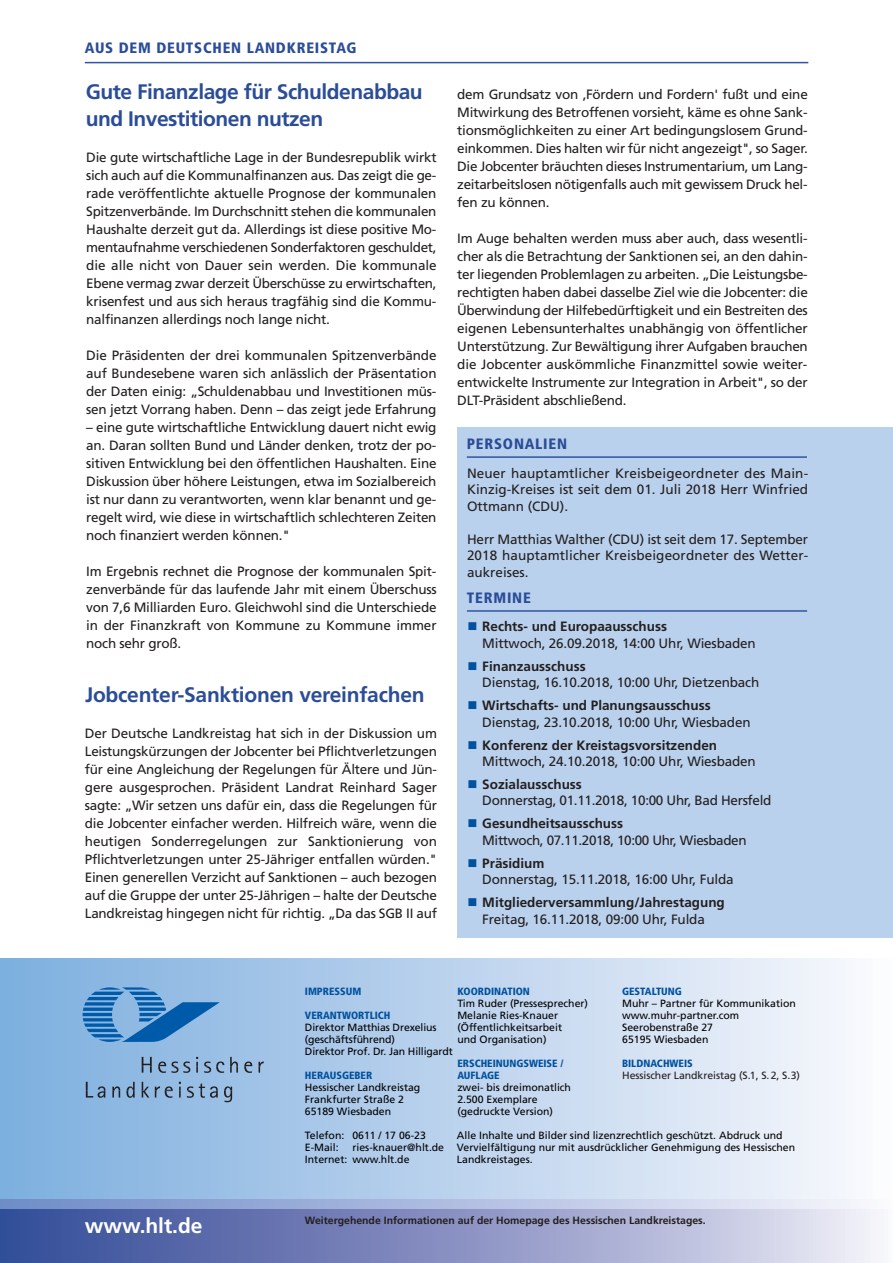
<style>
.page{position:relative;width:893px;height:1263px;background:#fff}
.page>*{position:absolute;margin:0;border:0;box-sizing:border-box;transform-origin:0 0}
.t1{font:700 21px/27px "Frutiger";letter-spacing:-.025em;color:#2b4d98}
.t2{font:700 21px "Frutiger";color:#fff}
.t3{font:900 condensed 15px "Frutiger";letter-spacing:.05em;color:#2b4d98}
.t4{font:13.5px/18px "Frutiger";letter-spacing:-.015em;color:#231f20;text-align:justify}
.t5{font:700 13.5px "Frutiger";color:#231f20}
.t6{font:10.5px/12px "Frutiger";color:#000}
.t7{font:900 condensed 10.5px/12px "Frutiger";color:#00529f}
.t8{font:700 10.5px "Frutiger";color:#231f20}
.t9{font:10.5px "Frutiger";letter-spacing:-.005em;color:#231f20}
</style>
<div class="page">
<div style="left:457px;top:427px;width:435px;height:510px;background:#bad1ed"></div>
<div style="left:0;top:959px;width:892px;height:268px;background:linear-gradient(to right,#7badde,#faf9fd)"></div>
<svg style="left:86px;top:1082px;width:146px;height:20px;background:#80a1c4"></svg>
<svg style="left:142px;top:1057px;width:122px;height:16px;background:#82a0c0"></svg>
<svg style="left:83px;top:987px;width:137px;height:55px;background:#5894cd"></svg>
<hr style="left:85px;top:62px;width:723px;height:1px;background:#3055a6">
<div style="left:0;top:1201px;width:892px;height:62px;background:linear-gradient(to right,#2c4393,#edeaf6)"></div>
<svg style="left:0;top:1200px;width:892px;height:8px;background:#b0bfe1"></svg>
<hr style="left:467px;top:610px;width:340px;height:2px;background:#3055a6">
<hr style="left:467px;top:456px;width:340px;height:2px;background:#3055a6">
<p class="t3" style="left:85px;top:42px;width:273px">AUS DEM DEUTSCHEN LANDKREISTAG</p>
<h1 class="t1" style="left:86px;top:79px;width:338px">Gute Finanzlage für Schuldenabbau und Investitionen nutzen</h1>
<p class="t4" style="left:86px;top:149px;width:352px">Die gute wirtschaftliche Lage in der Bundesrepublik wirkt sich auch auf die Kommunalfinanzen aus. Das zeigt die ge&shy;rade veröffentlichte aktuelle Prognose der kommunalen Spitzenverbände. Im Durchschnitt stehen die kommunalen Haushalte derzeit gut da. Allerdings ist diese positive Mo&shy;mentaufnahme verschiedenen Sonderfaktoren geschuldet, die alle nicht von Dauer sein werden. Die kommunale Ebene vermag zwar derzeit Überschüsse zu erwirtschaften, krisenfest und aus sich heraus tragfähig sind die Kommu&shy;nalfinanzen allerdings noch lange nicht.</p>
<p class="t4" style="left:86px;top:347px;width:352px">Die Präsidenten der drei kommunalen Spitzenverbände auf Bundesebene waren sich anlässlich der Präsentation der Daten einig: „Schuldenabbau und Investitionen müs&shy;sen jetzt Vorrang haben. Denn – das zeigt jede Erfahrung</p>
<p class="t4" style="left:86px;top:419px;width:352px">– eine gute wirtschaftliche Entwicklung dauert nicht ewig an. Daran sollten Bund und Länder denken, trotz der po&shy;sitiven Entwicklung bei den öffentlichen Haushalten. Eine Diskussion über höhere Leistungen, etwa im Sozialbereich ist nur dann zu verantworten, wenn klar benannt und ge&shy;regelt wird, wie diese in wirtschaftlich schlechteren Zeiten noch finanziert werden können."</p>
<p class="t4" style="left:86px;top:563px;width:352px">Im Ergebnis rechnet die Prognose der kommunalen Spit&shy;zenverbände für das laufende Jahr mit einem Überschuss von 7,6 Milliarden Euro. Gleichwohl sind die Unterschiede in der Finanzkraft von Kommune zu Kommune immer noch sehr groß.</p>
<h1 class="t1" style="left:85px;top:682px;width:341px">Jobcenter-Sanktionen vereinfachen</h1>
<p class="t4" style="left:85px;top:725px;width:354px">Der Deutsche Landkreistag hat sich in der Diskussion um Leistungskürzungen der Jobcenter bei Pflichtverletzungen für eine Angleichung der Regelungen für Ältere und Jün&shy;gere ausgesprochen. Präsident Landrat Reinhard Sager sagte: „Wir setzen uns dafür ein, dass die Regelungen für die Jobcenter einfacher werden. Hilfreich wäre, wenn die heutigen Sonderregelungen zur Sanktionierung von Pflichtverletzungen unter 25-Jähriger entfallen würden." Einen generellen Verzicht auf Sanktionen – auch bezogen auf die Gruppe der unter 25-Jährigen – halte der Deutsche Landkreistag hingegen nicht für richtig. „Da das SGB II auf</p>
<p class="t4" style="left:457px;top:86px;width:352px">dem Grundsatz von ‚Fördern und Fordern' fußt und eine Mitwirkung des Betroffenen vorsieht, käme es ohne Sank&shy;tionsmöglichkeiten zu einer Art bedingungslosem Grund&shy;einkommen. Dies halten wir für nicht angezeigt", so Sager.<br>Die Jobcenter bräuchten dieses Instrumentarium, um Lang&shy;zeitarbeitslosen nötigenfalls auch mit gewissem Druck hel&shy;fen zu können.</p>
<p class="t4" style="left:457px;top:230px;width:352px">Im Auge behalten werden muss aber auch, dass wesentli&shy;cher als die Betrachtung der Sanktionen sei, an den dahin&shy;ter liegenden Problemlagen zu arbeiten. „Die Leistungsbe&shy;rechtigten haben dabei dasselbe Ziel wie die Jobcenter: die Überwindung der Hilfebedürftigkeit und ein Bestreiten des eigenen Lebensunterhaltes unabhängig von öffentlicher Unterstützung. Zur Bewältigung ihrer Aufgaben brauchen die Jobcenter auskömmliche Finanzmittel sowie weiter&shy;entwickelte Instrumente zur Integration in Arbeit", so der DLT-Präsident abschließend.</p>
<p class="t3" style="left:467px;top:438px;width:102px">PERSONALIEN</p>
<p class="t4" style="left:467px;top:466px;width:343px;line-height:16.5px">Neuer hauptamtlicher Kreisbeigeordneter des Main-Kinzig-Kreises ist seit dem 01. Juli 2018 Herr Winfried Ottmann (CDU).</p>
<p class="t4" style="left:467px;top:532px;width:343px;line-height:16.5px">Herr Matthias Walther (CDU) ist seit dem 17. September 2018 hauptamtlicher Kreisbeigeordneter des Wetter&shy;aukreises.</p>
<p class="t3" style="left:467px;top:592px;width:65px">TERMINE</p>
<p class="t5" style="left:482px;top:621px;width:186px">Rechts- und Europaausschuss</p>
<p class="t4" style="left:482px;top:635px;width:275px">Mittwoch, 26.09.2018, 14:00 Uhr, Wiesbaden</p>
<p class="t5" style="left:482px;top:661px;width:105px">Finanzausschuss</p>
<p class="t4" style="left:482px;top:675px;width:278px">Dienstag, 16.10.2018, 10:00 Uhr, Dietzenbach</p>
<p class="t5" style="left:482px;top:700px;width:230px">Wirtschafts- und Planungsausschuss</p>
<p class="t4" style="left:482px;top:714px;width:270px">Dienstag, 23.10.2018, 10:00 Uhr, Wiesbaden</p>
<p class="t5" style="left:482px;top:739px;width:236px">Konferenz der Kreistagsvorsitzenden</p>
<p class="t4" style="left:482px;top:753px;width:275px">Mittwoch, 24.10.2018, 10:00 Uhr, Wiesbaden</p>
<p class="t5" style="left:482px;top:779px;width:101px">Sozialausschuss</p>
<p class="t4" style="left:482px;top:793px;width:291px">Donnerstag, 01.11.2018, 10:00 Uhr, Bad Hersfeld</p>
<p class="t5" style="left:482px;top:818px;width:142px">Gesundheitsausschuss</p>
<p class="t4" style="left:482px;top:832px;width:266px">Mittwoch, 07.11.2018, 10:00 Uhr, Wiesbaden</p>
<p class="t5" style="left:482px;top:858px;width:64px">Präsidium</p>
<p class="t4" style="left:482px;top:872px;width:253px">Donnerstag, 15.11.2018, 16:00 Uhr, Fulda</p>
<p class="t5" style="left:482px;top:897px;width:244px">Mitgliederversammlung/Jahrestagung</p>
<p class="t4" style="left:482px;top:911px;width:224px">Freitag, 16.11.2018, 09:00 Uhr, Fulda</p>
<p class="t7" style="left:305px;top:986px;width:58px">IMPRESSUM</p>
<p class="t7" style="left:305px;top:1010px;width:87px">VERANTWORTLICH</p>
<p class="t6" style="left:305px;top:1022px;width:149px">Direktor Matthias Drexelius (geschäftsführend)<br>Direktor Prof. Dr. Jan Hilligardt</p>
<p class="t7" style="left:305px;top:1070px;width:69px">HERAUSGEBER</p>
<p class="t6" style="left:305px;top:1082px;width:117px">Hessischer Landkreistag<br>Frankfurter Straße 2<br>65189 Wiesbaden</p>
<p class="t6" style="left:305px;top:1130px;width:122px">Telefon: 0611 / 17 06-23<br>E-Mail:</p>
<p class="t7" style="left:457px;top:986px;width:74px">KOORDINATION</p>
<p class="t6" style="left:457px;top:998px;width:132px">Tim Ruder (Pressesprecher)<br>Melanie Ries-Knauer (Öffentlichkeitsarbeit<br>und Organisation)</p>
<p class="t7" style="left:457px;top:1058px;width:108px">ERSCHEINUNGSWEISE /<br>AUFLAGE</p>
<p class="t6" style="left:457px;top:1082px;width:115px">zwei- bis dreimonatlich<br>2.500 Exemplare (gedruckte Version)</p>
<p class="t7" style="left:622px;top:986px;width:61px">GESTALTUNG</p>
<p class="t6" style="left:622px;top:998px;width:175px">Muhr – Partner für Kommunikation www.muhr-partner.com<br>Seerobenstraße 27<br>65195 Wiesbaden</p>
<p class="t7" style="left:622px;top:1058px;width:72px">BILDNACHWEIS</p>
<p class="t9" style="left:622px;top:1071px;width:179px">Hessischer Landkreistag (S.1, S.2, S.3)</p>
<p class="t6" style="left:305px;top:1142px;width:141px;text-indent:47px">ries-knauer@hlt.de<br>Internet: www.hlt.de</p>
<p class="t6" style="left:457px;top:1130px;width:340px">Alle Inhalte und Bilder sind lizenzrechtlich geschützt. Abdruck und<br>Vervielfältigung nur mit ausdrücklicher Genehmigung des Hessischen<br>Landkreistages.</p>
<h1 class="t2" style="left:85px;top:1217px;width:119px">www.hlt.de</h1>
<p class="t8" style="left:305px;top:1216px;width:403px">Weitergehende Informationen auf der Homepage des Hessischen Landkreistages.</p>
</div>
